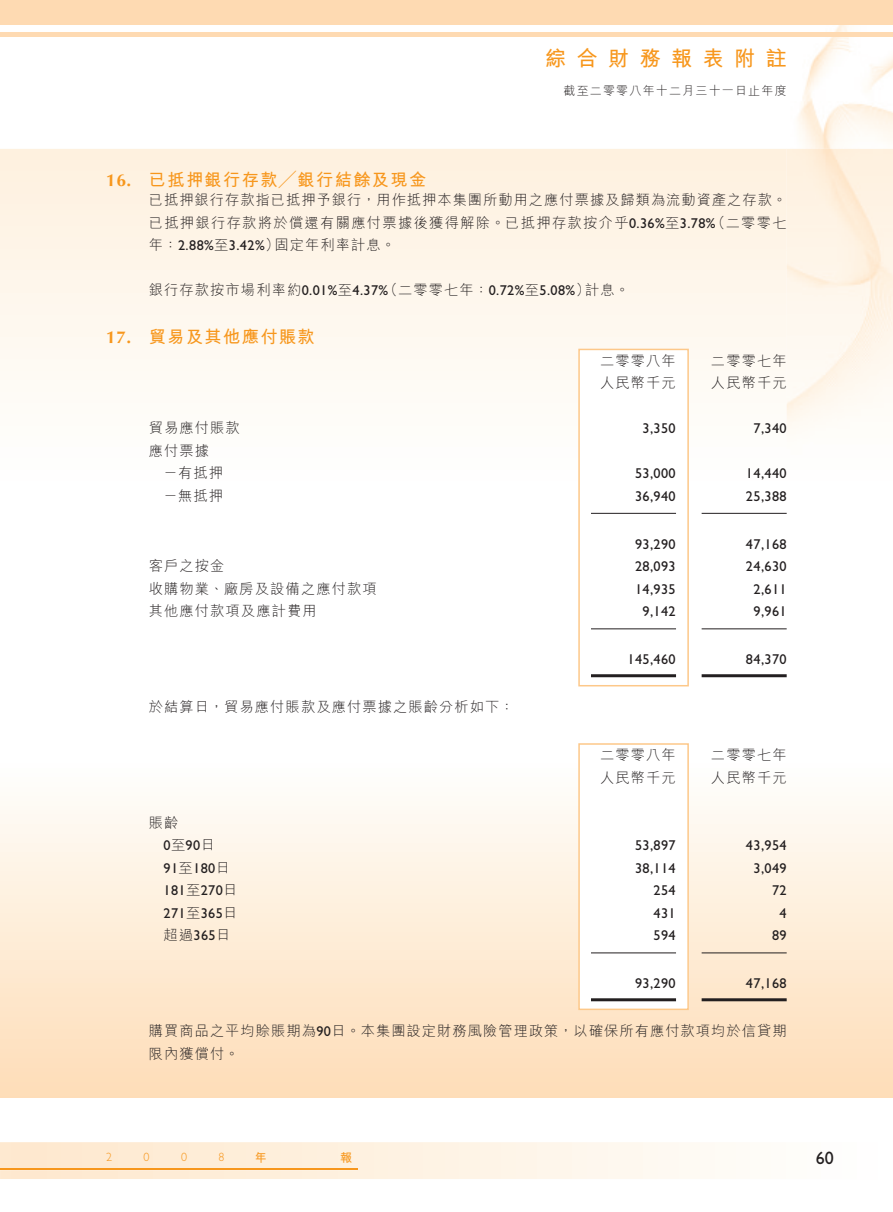
<style>
.page{position:relative;width:893px;height:1212px;background:#fff}
.page>*{position:absolute;margin:0;border:0;box-sizing:border-box;transform-origin:0 0}
.t1{font:21px "M Hei HK Bold B5 pc H";letter-spacing:.5em;color:#f7971d}
.t2{font:18px "Gill Sans Std";color:#231f20}
.t3{font:17.25px "M Hei HK Bold B5 pc H";letter-spacing:.08em;color:#f7971d}
.t4{font:14.25px/22.5px "M Hei HK Light B5 pc H";letter-spacing:.08em;color:#231f20}
.t5{font:14.25px "Gill Sans Std";letter-spacing:.03em;color:#231f20}
.t6{font:12px "M Hei HK Light B5 pc H";letter-spacing:.1em;color:#231f20}
.t7{font:300 12px "Gill Sans Std";color:#f7971d}
.t8{font:12px "M Hei HK Bold B5 pc H";color:#f7971d}
.s1{font-family:"Optima LT Std";font-weight:700}
.s2{font-family:"Gill Sans Std"}
.s3{font-family:"M Hei HK Light B5 pc H"}
</style>
<div class="page">
<svg style="left:0;top:1142px;width:715px;height:37px"></svg>
<img style="left:787px;top:24px;width:106px;height:125px">
<div style="left:0;top:0;width:893px;height:24px;background:#fedab2"></div>
<hr style="left:0;top:33px;width:893px;height:4px;background:#fedab2">
<hr style="left:0;top:1168px;width:357px;height:2px;background:#f7971d">
<div style="left:0;top:680px;width:893px;height:417px;background:linear-gradient(to bottom,#fff,#fedeb9)"></div>
<svg style="left:0;top:149px;width:893px;height:365px"></svg>
<div style="left:579px;top:349px;width:109px;height:337px;background:#fff"></div>
<div style="left:578px;top:349px;width:111px;height:337px;border:2px solid #fdc889"></div>
<hr style="left:591px;top:513px;width:85px;height:1px;background:#231f20">
<hr style="left:702px;top:513px;width:85px;height:1px;background:#231f20">
<hr style="left:591px;top:628px;width:85px;height:1px;background:#231f20">
<hr style="left:702px;top:628px;width:85px;height:1px;background:#231f20">
<hr style="left:591px;top:674px;width:85px;height:3px;background:#231f20">
<hr style="left:702px;top:674px;width:85px;height:3px;background:#231f20">
<div style="left:579px;top:744px;width:109px;height:265px;background:#fff"></div>
<div style="left:578px;top:743px;width:111px;height:267px;border:2px solid #fdc889"></div>
<hr style="left:591px;top:952px;width:85px;height:1px;background:#231f20">
<hr style="left:702px;top:952px;width:85px;height:1px;background:#231f20">
<hr style="left:591px;top:998px;width:85px;height:3px;background:#231f20">
<hr style="left:702px;top:998px;width:85px;height:3px;background:#231f20">
<h1 class="t1" style="left:545px;top:50px;width:243px">綜合財務報表附註</h1>
<p class="t6" style="left:563px;top:86px;width:225px">截至二零零八年十二月三十一日止年度</p>
<p class="t3" style="left:106px;top:173px;width:322px"><span class="s1">16.</span> 已抵押銀行存款╱銀行結餘及現金</p>
<p class="t4" style="left:149px;top:191px;width:639px;text-align:justify">已抵押銀行存款指已抵押予銀行，用作抵押本集團所動用之應付票據及歸類為流動資產之存款。已抵押銀行存款將於償還有關應付票據後獲得解除。已抵押存款按介乎<span class="s2">0.36%</span>至<span class="s2">3.78%</span>（二零零七年：<span class="s2">2.88%</span>至<span class="s2">3.42%</span>）固定年利率計息。</p>
<p class="t4" style="left:149px;top:281px;width:482px">銀行存款按市場利率約<span class="s2">0.01%</span>至<span class="s2">4.37%</span>（二零零七年：<span class="s2">0.72%</span>至<span class="s2">5.08%</span>）計息。</p>
<p class="t3" style="left:106px;top:330px;width:210px"><span class="s1">17.</span> 貿易及其他應付賬款</p>
<p class="t4" style="left:600px;top:351px;width:77px">二零零八年</p>
<p class="t4" style="left:711px;top:351px;width:77px">二零零七年</p>
<p class="t4" style="left:600px;top:374px;width:77px">人民幣千元</p>
<p class="t4" style="left:711px;top:374px;width:77px">人民幣千元</p>
<p class="t4" style="left:149px;top:419px;width:93px">貿易應付賬款</p>
<p class="t5" style="left:642px;top:423px;width:35px">3,350</p>
<p class="t5" style="left:753px;top:423px;width:35px">7,340</p>
<p class="t4" style="left:163px;top:441px;width:61px;text-indent:-15px">應付票據－有抵押</p>
<p class="t5" style="left:635px;top:468px;width:42px">53,000</p>
<p class="t5" style="left:746px;top:468px;width:42px">14,440</p>
<p class="t4" style="left:163px;top:486px;width:61px">－無抵押</p>
<p class="t5" style="left:635px;top:491px;width:42px">36,940</p>
<p class="t5" style="left:746px;top:491px;width:42px">25,388</p>
<p class="t5" style="left:635px;top:539px;width:42px">93,290</p>
<p class="t5" style="left:746px;top:539px;width:42px">47,168</p>
<p class="t4" style="left:149px;top:557px;width:77px">客戶之按金</p>
<p class="t5" style="left:635px;top:561px;width:42px">28,093</p>
<p class="t5" style="left:746px;top:561px;width:42px">24,630</p>
<p class="t4" style="left:149px;top:579px;width:229px">收購物業、廠房及設備之應付款項</p>
<p class="t5" style="left:635px;top:584px;width:42px">14,935</p>
<p class="t5" style="left:753px;top:584px;width:35px">2,611</p>
<p class="t4" style="left:149px;top:602px;width:169px">其他應付款項及應計費用</p>
<p class="t5" style="left:642px;top:606px;width:35px">9,142</p>
<p class="t5" style="left:753px;top:606px;width:35px">9,961</p>
<p class="t5" style="left:627px;top:654px;width:50px">145,460</p>
<p class="t5" style="left:746px;top:654px;width:42px">84,370</p>
<p class="t4" style="left:149px;top:698px;width:367px">於結算日，貿易應付賬款及應付票據之賬齡分析如下：</p>
<p class="t4" style="left:600px;top:746px;width:77px">二零零八年</p>
<p class="t4" style="left:711px;top:746px;width:77px">二零零七年</p>
<p class="t4" style="left:600px;top:768px;width:77px">人民幣千元</p>
<p class="t4" style="left:711px;top:768px;width:77px">人民幣千元</p>
<p class="t4" style="left:149px;top:813px;width:31px">賬齡</p>
<p class="t5" style="left:163px;top:840px;width:53px">0<span class="s3">至</span>90<span class="s3">日</span></p>
<p class="t5" style="left:635px;top:840px;width:42px">53,897</p>
<p class="t5" style="left:746px;top:840px;width:42px">43,954</p>
<p class="t5" style="left:163px;top:863px;width:68px">91<span class="s3">至</span>180<span class="s3">日</span></p>
<p class="t5" style="left:635px;top:863px;width:42px">38,114</p>
<p class="t5" style="left:753px;top:863px;width:35px">3,049</p>
<p class="t5" style="left:163px;top:885px;width:76px">181<span class="s3">至</span>270<span class="s3">日</span></p>
<p class="t5" style="left:653px;top:885px;width:24px">254</p>
<p class="t5" style="left:772px;top:885px;width:16px">72</p>
<p class="t5" style="left:163px;top:908px;width:76px">271<span class="s3">至</span>365<span class="s3">日</span></p>
<p class="t5" style="left:653px;top:908px;width:24px">431</p>
<p class="t5" style="left:779px;top:908px;width:9px">4</p>
<p class="t4" style="left:163px;top:926px;width:68px">超過<span class="s2">365</span>日</p>
<p class="t5" style="left:653px;top:930px;width:24px">594</p>
<p class="t5" style="left:772px;top:930px;width:16px">89</p>
<p class="t5" style="left:635px;top:978px;width:42px">93,290</p>
<p class="t5" style="left:746px;top:978px;width:42px">47,168</p>
<p class="t4" style="left:149px;top:1022px;width:639px">購買商品之平均賒賬期為<span class="s2">90</span>日。本集團設定財務風險管理政策，以確保所有應付款項均於信貸期限內獲償付。</p>
<p class="t7" style="left:106px;top:1150px;width:7px">2</p>
<p class="t7" style="left:144px;top:1150px;width:7px">0</p>
<p class="t7" style="left:181px;top:1150px;width:7px">0</p>
<p class="t7" style="left:218px;top:1150px;width:7px">8</p>
<p class="t8" style="left:255px;top:1153px;width:13px">年</p>
<p class="t8" style="left:340px;top:1153px;width:13px">報</p>
<p class="t2" style="left:816px;top:1151px;width:19px">60</p>
</div>
